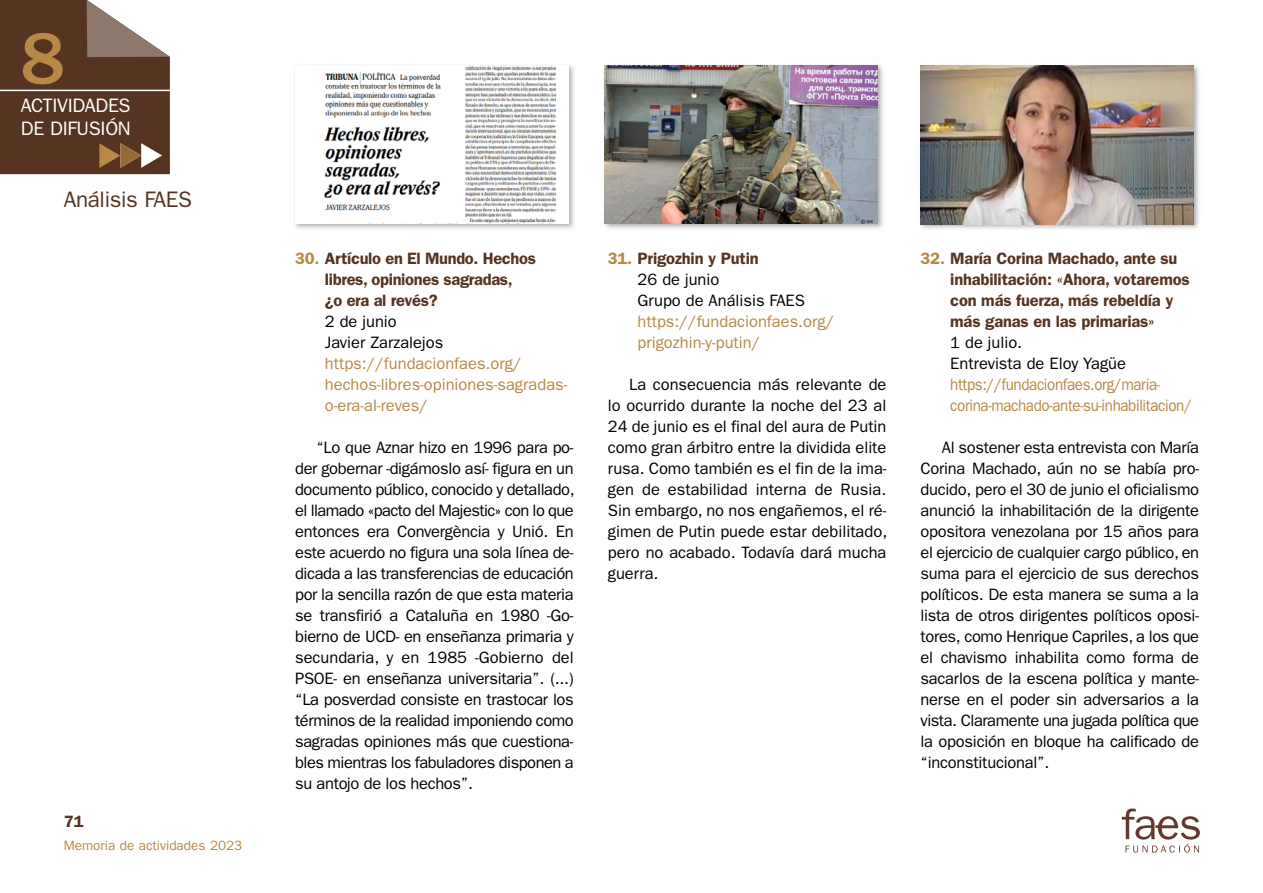
<style>
.page{position:relative;width:1263px;height:893px;background:#fff}
.page>*{position:absolute;margin:0;border:0;box-sizing:border-box;transform-origin:0 0}
.t1{font:500 75px "Franklin Gothic";color:#b78946}
.t2{font:22.5px "Franklin Gothic";letter-spacing:-.015em;color:#563421}
.t3{font:19.5px/22.5px "Franklin Gothic";letter-spacing:-.015em;color:#fff}
.t4{font:16.5px/21px "Franklin Gothic";letter-spacing:-.015em;color:#000;text-align:justify}
.t5{font:600 16.5px/21px "Franklin Gothic";letter-spacing:-.01em;color:#563421}
.t6{font:16.5px/21px "Franklin Gothic";color:#b78946}
.t7{font:16.5px/21px "Franklin Gothic";letter-spacing:-.025em;color:#b78946;scale:.92 1}
.t8{font:13.5px "Franklin Gothic";color:#b78946}
.s1{color:#b78946}
.s2{color:#000}
.s3{font-weight:400;color:#000}
</style>
<div class="page">
<svg style="left:1122px;top:808px;width:78px;height:45px"></svg>
<svg style="left:0;top:0;width:170px;height:174px;background:#6c4e3d"></svg>
<img style="left:294px;top:65px;width:280px;height:164px">
<img style="left:297px;top:66px;width:271px;height:158px">
<img style="left:604px;top:65px;width:279px;height:164px">
<img style="left:605px;top:66px;width:273px;height:158px">
<img style="left:920px;top:65px;width:279px;height:164px">
<img style="left:920px;top:66px;width:273px;height:158px">
<p class="t1" style="left:21px;top:32px;width:46px">8</p>
<p class="t3" style="left:21px;top:96px;width:111px">ACTIVIDADES<br>DE DIFUSIÓN</p>
<p class="t2" style="left:64px;top:191px;width:130px">Análisis FAES</p>
<p class="t5" style="left:64px;top:812px;width:21px">71</p>
<p class="t8" style="left:64px;top:840px;width:180px">Memoria de actividades 2023</p>
<p class="t5" style="left:325px;top:249px;width:213px;text-indent:-30px"><span class="s1">30.</span> Artículo en El Mundo. Hechos libres, opiniones sagradas,<br>¿o era al revés?</p>
<p class="t4" style="left:325px;top:312px;width:73px">2 de junio</p>
<p class="t4" style="left:325px;top:333px;width:120px">Javier Zarzalejos</p>
<p class="t6" style="left:325px;top:354px;width:244px">https://fundacionfaes.org/ hechos-libres-opiniones-sagradas&shy;o-era-al-reves/</p>
<p class="t4" style="left:295px;top:438px;width:281px;text-indent:21px">“Lo que Aznar hizo en 1996 para po&shy;der gobernar -digámoslo así- figura en un documento público, conocido y detallado, el llamado «pacto del Majestic» con lo que entonces era Convergència y Unió. En este acuerdo no figura una sola línea de&shy;dicada a las transferencias de educación por la sencilla razón de que esta materia se transfirió a Cataluña en 1980 -Go&shy;bierno de UCD- en enseñanza primaria y secundaria, y en 1985 -Gobierno del PSOE- en enseñanza universitaria”. (...) “La posverdad consiste en trastocar los términos de la realidad imponiendo como sagradas opiniones más que cuestiona&shy;bles mientras los fabuladores disponen a su antojo de los hechos”.</p>
<p class="t5" style="left:608px;top:249px;width:152px"><span class="s1">31.</span> Prigozhin y Putin</p>
<p class="t4" style="left:638px;top:270px;width:83px">26 de junio</p>
<p class="t6" style="left:638px;top:291px;width:198px"><span class="s2">Grupo de Análisis FAES </span>https://fundacionfaes.org/ prigozhin-y-putin/</p>
<p class="t4" style="left:608px;top:375px;width:281px;text-indent:21px">La consecuencia más relevante de lo ocurrido durante la noche del 23 al 24 de junio es el final del aura de Putin como gran árbitro entre la dividida elite rusa. Como también es el fin de la ima&shy;gen de estabilidad interna de Rusia.<br>Sin embargo, no nos engañemos, el ré&shy;gimen de Putin puede estar debilitado, pero no acabado. Todavía dará mucha guerra.</p>
<p class="t5" style="left:950px;top:249px;width:241px;text-indent:-30px"><span class="s1">32.</span> María Corina Machado, ante su inhabilitación: «Ahora, votaremos con más fuerza, más rebeldía y más ganas en las primarias»<br><span class="s3">1 de julio.</span></p>
<p class="t4" style="left:950px;top:354px;width:177px">Entrevista de Eloy Yagüe</p>
<p class="t7" style="left:950px;top:375px;width:264px">https://fundacionfaes.org/maria&shy;corina-machado-ante-su-inhabilitacion/</p>
<p class="t4" style="left:920px;top:438px;width:280px;text-indent:21px">Al sostener esta entrevista con María Corina Machado, aún no se había pro&shy;ducido, pero el 30 de junio el oficialismo anunció la inhabilitación de la dirigente opositora venezolana por 15 años para el ejercicio de cualquier cargo público, en suma para el ejercicio de sus derechos políticos. De esta manera se suma a la lista de otros dirigentes políticos oposi&shy;tores, como Henrique Capriles, a los que el chavismo inhabilita como forma de sacarlos de la escena política y mante&shy;nerse en el poder sin adversarios a la vista. Claramente una jugada política que la oposición en bloque ha calificado de “inconstitucional”.</p>
</div>
